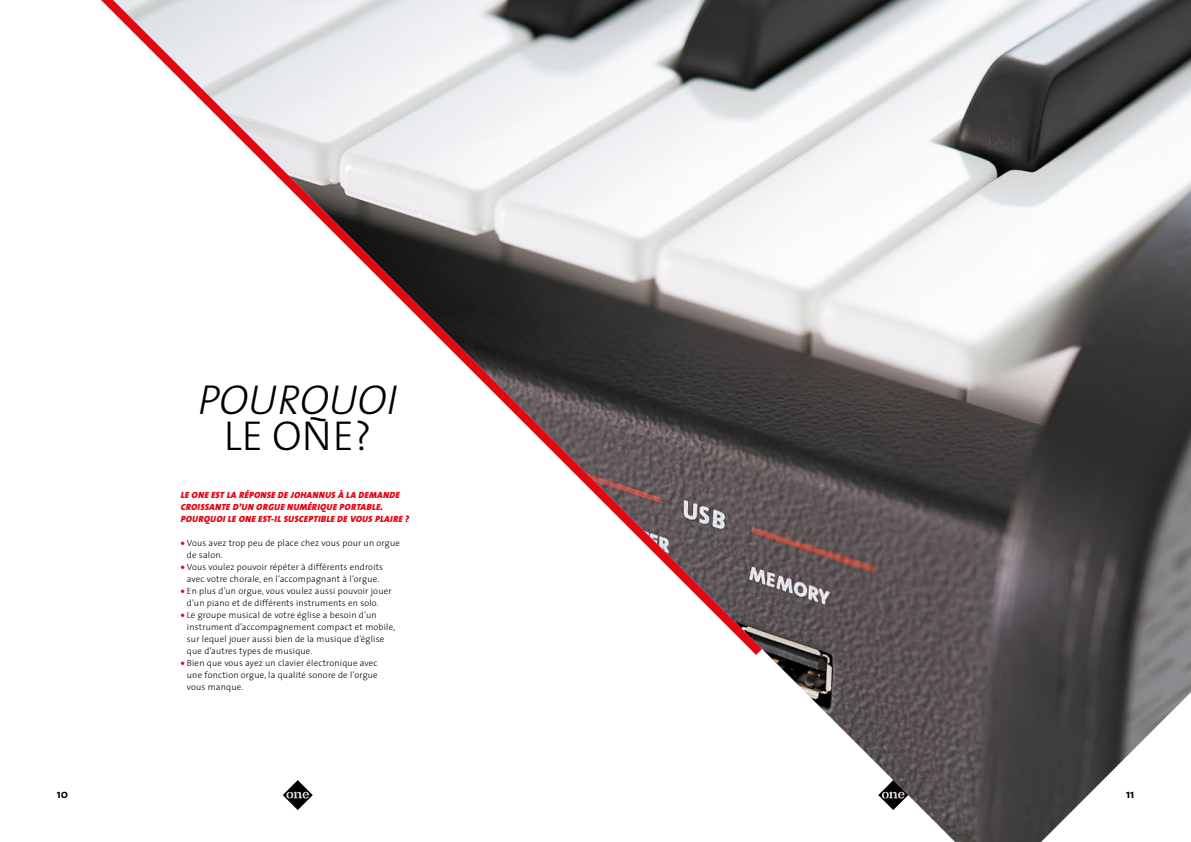
<style>
.page{position:relative;width:1191px;height:842px;background:#fff}
.page>*{position:absolute;margin:0;border:0;box-sizing:border-box;transform-origin:0 0}
.t1{font:italic 300 42px "The Sans";color:#000}
.t2{font:300 42px "The Sans";color:#000}
.t3{font:700 12px "The Sans";color:#000}
.t4{font:300 9px/12px "The Sans";letter-spacing:.02em;color:#000}
.t5{font:italic 900 9px/12px "The Sans";letter-spacing:.03em;color:#e30613}
.s1{font-weight:900;font-style:italic;color:#e30613}
</style>
<div class="page">
<img style="left:282px;top:0;width:909px;height:842px">
<svg style="left:101px;top:0;width:661px;height:655px"></svg>
<svg style="left:878px;top:780px;width:30px;height:30px"></svg>
<svg style="left:283px;top:780px;width:30px;height:30px"></svg>
<h1 class="t1" style="left:198px;top:365px;width:200px">POURQUOI</h1>
<h1 class="t2" style="left:224px;top:401px;width:149px">LE ONE?</h1>
<p class="t5" style="left:181px;top:489px;width:230px">LE ONE EST LA RÉPONSE DE JOHANNUS À LA DEMANDE<br>CROISSANTE D’UN ORGUE NUMÉRIQUE PORTABLE.<br>POURQUOI LE ONE EST-IL SUSCEPTIBLE DE VOUS PLAIRE ?</p>
<p class="t4" style="left:187px;top:537px;width:214px;text-indent:-6px"><span class="s1">•</span> Vous avez trop peu de place chez vous pour un orgue de salon.</p>
<p class="t4" style="left:181px;top:561px;width:204px;text-align:center"><span class="s1">•</span> Vous voulez pouvoir répéter à différents endroits avec votre chorale, en l’accompagnant à l’orgue.</p>
<p class="t4" style="left:187px;top:585px;width:206px;text-indent:-6px"><span class="s1">•</span> En plus d’un orgue, vous voulez aussi pouvoir jouer d’un piano et de différents instruments en solo.</p>
<p class="t4" style="left:187px;top:609px;width:210px;text-indent:-6px"><span class="s1">•</span> Le groupe musical de votre église a besoin d’un instrument d’accompagnement compact et mobile, sur lequel jouer aussi bien de la musique d’église que d’autres types de musique.</p>
<p class="t4" style="left:187px;top:657px;width:192px;text-align:justify;text-indent:-6px"><span class="s1">•</span> Bien que vous ayez un clavier électronique avec une fonction orgue, la qualité sonore de l’orgue vous manque.</p>
<h2 class="t3" style="left:57px;top:784px;width:13px">10</h2>
<h2 class="t3" style="left:1126px;top:784px;width:10px">11</h2>
</div>
